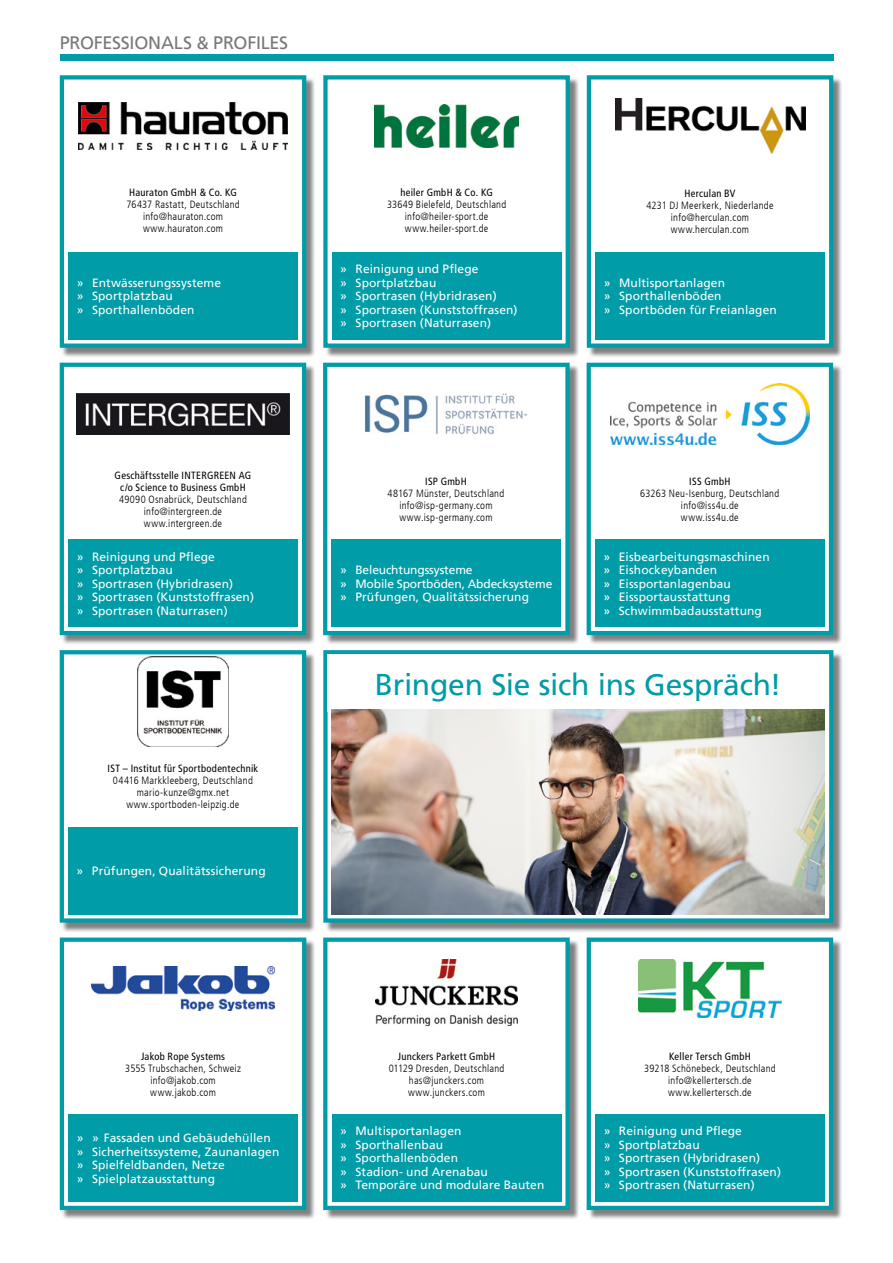
<style>
.page{position:relative;width:893px;height:1263px;background:#fff}
.page>*{position:absolute;margin:0;border:0;box-sizing:border-box;transform-origin:0 0}
.t1{font:30px "Frutiger LT";letter-spacing:-.01em;color:#009ca7}
.t2{font:18px "Frutiger LT";letter-spacing:-.015em;color:#79777a}
.t3{font:12px/13.5px "Frutiger LT";letter-spacing:.01em;color:#fff}
.t4{font:12px/13.5px "Frutiger LT";letter-spacing:-.01em;color:#fff}
.t5{font:300 condensed 10.5px/12px "Frutiger LT";letter-spacing:.025em;color:#000;text-align:center}
.t6{font:condensed 10.5px/12px "Frutiger LT";letter-spacing:.025em;color:#000;text-align:center}
</style>
<div class="page">
<div style="left:60px;top:54px;width:773px;height:6px;background:#009ca7"></div>
<div style="left:62px;top:77px;width:254px;height:281px;background:#000;opacity:.5"></div>
<div style="left:60px;top:75px;width:246px;height:273px;background:#fff;border:4px solid #009ca7"></div>
<div style="left:325px;top:77px;width:255px;height:281px;background:#000;opacity:.5"></div>
<div style="left:323px;top:75px;width:247px;height:273px;background:#fff;border:4px solid #009ca7"></div>
<img style="left:375px;top:105px;width:143px;height:43px">
<img style="left:78px;top:103px;width:210px;height:47px">
<div style="left:332px;top:252px;width:229px;height:87px;background:#009ca7"></div>
<div style="left:68px;top:252px;width:230px;height:87px;background:#009ca7"></div>
<div style="left:589px;top:77px;width:254px;height:281px;background:#000;opacity:.5"></div>
<div style="left:587px;top:75px;width:246px;height:273px;background:#fff;border:4px solid #009ca7"></div>
<img style="left:615px;top:99px;width:190px;height:55px">
<div style="left:595px;top:252px;width:230px;height:87px;background:#009ca7"></div>
<div style="left:62px;top:652px;width:254px;height:281px;background:#000;opacity:.5"></div>
<div style="left:60px;top:650px;width:246px;height:273px;background:#fff;border:4px solid #009ca7"></div>
<img style="left:138px;top:656px;width:90px;height:90px">
<div style="left:68px;top:827px;width:230px;height:87px;background:#009ca7"></div>
<div style="left:62px;top:365px;width:254px;height:280px;background:#000;opacity:.5"></div>
<div style="left:60px;top:363px;width:246px;height:272px;background:#fff;border:4px solid #009ca7"></div>
<img style="left:77px;top:393px;width:212px;height:41px">
<div style="left:68px;top:539px;width:230px;height:88px;background:#009ca7"></div>
<div style="left:589px;top:365px;width:254px;height:280px;background:#000;opacity:.5"></div>
<div style="left:587px;top:363px;width:246px;height:272px;background:#fff;border:4px solid #009ca7"></div>
<img style="left:610px;top:383px;width:200px;height:61px">
<div style="left:595px;top:539px;width:230px;height:88px;background:#009ca7"></div>
<div style="left:325px;top:365px;width:254px;height:280px;background:#000;opacity:.5"></div>
<div style="left:323px;top:363px;width:247px;height:272px;background:#fff;border:4px solid #009ca7"></div>
<img style="left:365px;top:393px;width:162px;height:42px">
<div style="left:332px;top:539px;width:229px;height:88px;background:#009ca7"></div>
<div style="left:325px;top:652px;width:519px;height:281px;background:#000;opacity:.5"></div>
<svg style="left:323px;top:650px;width:510px;height:273px"></svg>
<div style="left:327px;top:654px;width:502px;height:58px;background:#fff"></div>
<img style="left:331px;top:710px;width:494px;height:204px">
<div style="left:62px;top:940px;width:254px;height:280px;background:#000;opacity:.5"></div>
<div style="left:60px;top:937px;width:246px;height:273px;background:#fff;border:4px solid #009ca7"></div>
<img style="left:91px;top:967px;width:184px;height:43px">
<div style="left:68px;top:1114px;width:230px;height:87px;background:#009ca7"></div>
<div style="left:325px;top:940px;width:255px;height:280px;background:#000;opacity:.5"></div>
<div style="left:323px;top:937px;width:247px;height:273px;background:#fff;border:4px solid #009ca7"></div>
<img style="left:375px;top:959px;width:143px;height:66px">
<div style="left:332px;top:1114px;width:229px;height:87px;background:#009ca7"></div>
<div style="left:589px;top:940px;width:254px;height:280px;background:#000;opacity:.5"></div>
<div style="left:587px;top:937px;width:246px;height:273px;background:#fff;border:4px solid #009ca7"></div>
<img style="left:638px;top:959px;width:143px;height:59px">
<div style="left:595px;top:1114px;width:230px;height:87px;background:#009ca7"></div>
<h2 class="t2" style="left:60px;top:32px;width:230px">PROFESSIONALS &amp; PROFILES</h2>
<p class="t6" style="left:129px;top:187px;width:109px">Hauraton GmbH &amp; Co. KG</p>
<p class="t5" style="left:126px;top:199px;width:115px">76437 Rastatt, Deutschland info@hauraton.com www.hauraton.com</p>
<p class="t3" style="left:77px;top:276px;width:146px">» Entwässerungssysteme » Sportplatzbau<br>» Sporthallenböden</p>
<p class="t6" style="left:400px;top:187px;width:94px">heiler GmbH &amp; Co. KG</p>
<p class="t5" style="left:387px;top:199px;width:121px">33649 Bielefeld, Deutschland info@heiler-sport.de www.heiler-sport.de</p>
<p class="t3" style="left:340px;top:262px;width:179px">» Reinigung und Pflege<br>» Sportplatzbau<br>» Sportrasen (Hybridrasen)<br>» Sportrasen (Kunststoffrasen) » Sportrasen (Naturrasen)</p>
<p class="t6" style="left:684px;top:188px;width:53px">Herculan BV</p>
<p class="t5" style="left:646px;top:200px;width:129px">4231 DJ Meerkerk, Niederlande info@herculan.com www.herculan.com</p>
<p class="t3" style="left:604px;top:276px;width:175px">» Multisportanlagen<br>» Sporthallenböden<br>» Sportböden für Freianlagen</p>
<p class="t6" style="left:115px;top:469px;width:138px">Geschäftsstelle INTERGREEN AG c/o Science to Business GmbH</p>
<p class="t5" style="left:119px;top:493px;width:129px">49090 Osnabrück, Deutschland info@intergreen.de www.intergreen.de</p>
<p class="t3" style="left:77px;top:550px;width:179px">» Reinigung und Pflege<br>» Sportplatzbau<br>» Sportrasen (Hybridrasen)<br>» Sportrasen (Kunststoffrasen) » Sportrasen (Naturrasen)</p>
<p class="t6" style="left:108px;top:763px;width:152px">IST – Institut für Sportbodentechnik</p>
<p class="t5" style="left:113px;top:775px;width:141px">04416 Markkleeberg, Deutschland mario-kunze@gmx.net www.sportboden-leipzig.de</p>
<p class="t3" style="left:77px;top:864px;width:191px">» Prüfungen, Qualitätssicherung</p>
<p class="t6" style="left:425px;top:475px;width:43px">ISP GmbH</p>
<p class="t5" style="left:388px;top:487px;width:118px">48167 Münster, Deutschland info@isp-germany.com www.isp-germany.com</p>
<p class="t4" style="left:340px;top:563px;width:214px">» Beleuchtungssysteme<br>» Mobile Sportböden, Abdecksysteme » Prüfungen, Qualitätssicherung</p>
<p class="t6" style="left:689px;top:475px;width:43px">ISS GmbH</p>
<p class="t5" style="left:640px;top:487px;width:140px">63263 Neu-Isenburg, Deutschland info@iss4u.de<br>www.iss4u.de</p>
<p class="t3" style="left:603px;top:550px;width:168px">» Eisbearbeitungsmaschinen » Eishockeybanden<br>» Eissportanlagenbau<br>» Eissportausstattung<br>» Schwimmbadausstattung</p>
<h1 class="t1" style="left:375px;top:666px;width:408px">Bringen Sie sich ins Gespräch!</h1>
<p class="t6" style="left:141px;top:1050px;width:86px">Jakob Rope Systems</p>
<p class="t5" style="left:125px;top:1062px;width:117px">3555 Trubschachen, Schweiz info@jakob.com www.jakob.com</p>
<p class="t3" style="left:77px;top:1131px;width:204px">» » Fassaden und Gebäudehüllen » Sicherheitssysteme, Zaunanlagen » Spielfeldbanden, Netze<br>» Spielplatzausstattung</p>
<p class="t6" style="left:398px;top:1050px;width:99px">Junckers Parkett GmbH</p>
<p class="t5" style="left:389px;top:1062px;width:117px">01129 Dresden, Deutschland has@junckers.com www.junckers.com</p>
<p class="t3" style="left:340px;top:1124px;width:206px">» Multisportanlagen<br>» Sporthallenbau<br>» Sporthallenböden<br>» Stadion- und Arenabau<br>» Temporäre und modulare Bauten</p>
<p class="t6" style="left:669px;top:1050px;width:83px">Keller Tersch GmbH</p>
<p class="t5" style="left:644px;top:1062px;width:133px">39218 Schönebeck, Deutschland info@kellertersch.de www.kellertersch.de</p>
<p class="t3" style="left:604px;top:1124px;width:179px">» Reinigung und Pflege<br>» Sportplatzbau<br>» Sportrasen (Hybridrasen)<br>» Sportrasen (Kunststoffrasen) » Sportrasen (Naturrasen)</p>
</div>
